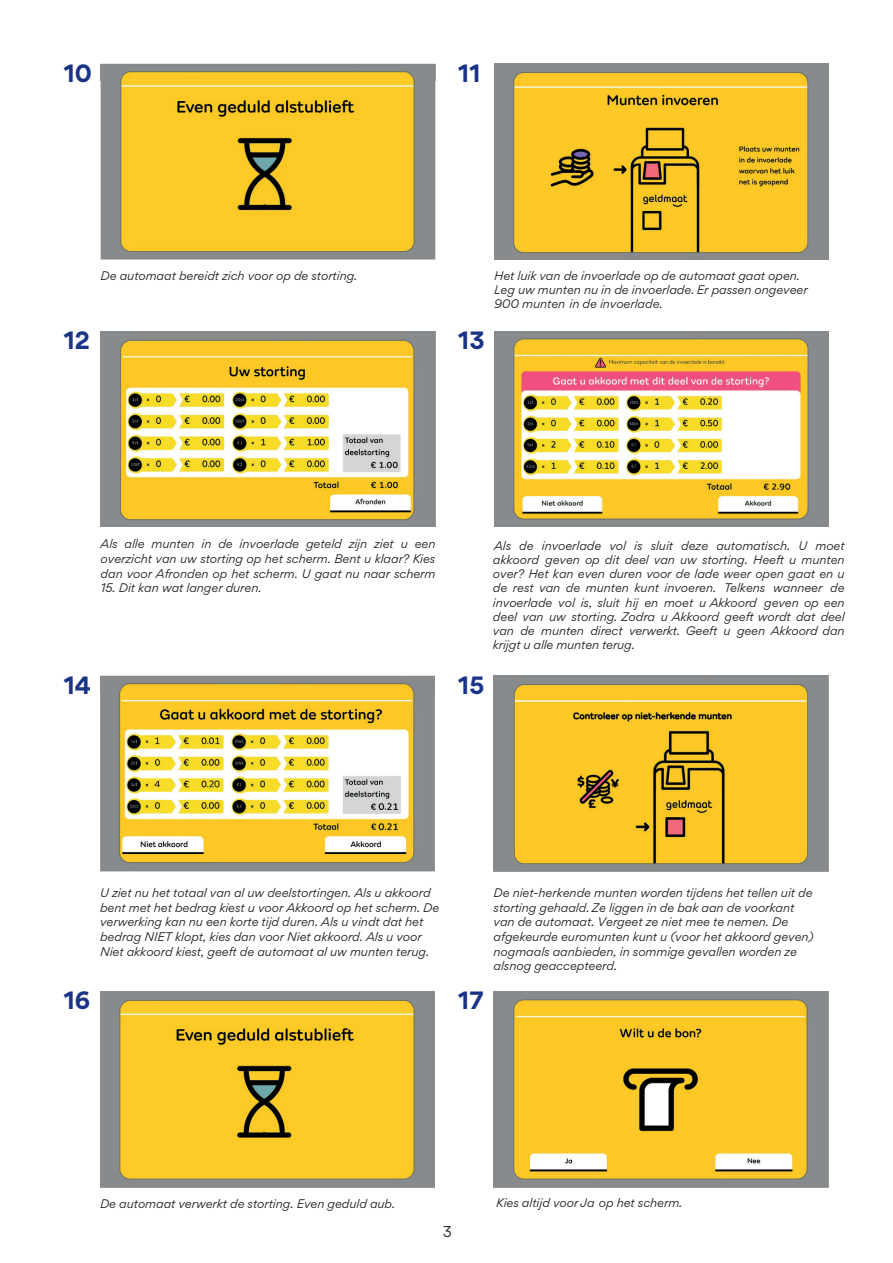
<style>
.page{position:relative;width:893px;height:1263px;background:#fff}
.page>*{position:absolute;margin:0;border:0;box-sizing:border-box;transform-origin:0 0}
.t1{font:700 24px "Gordita";color:#193487}
.t2{font:15px "Gordita";color:#231f20}
.t3{font:italic 12px/14.7px "Gordita";color:#231f20}
</style>
<div class="page">
<img style="left:101px;top:80px;width:334px;height:180px">
<img style="left:101px;top:64px;width:334px;height:16px">
<img style="left:494px;top:64px;width:335px;height:196px">
<img style="left:101px;top:347px;width:334px;height:180px">
<img style="left:101px;top:331px;width:334px;height:16px">
<img style="left:494px;top:331px;width:335px;height:196px">
<img style="left:100px;top:692px;width:335px;height:179px">
<img style="left:100px;top:676px;width:335px;height:16px">
<img style="left:494px;top:676px;width:334px;height:195px">
<img style="left:100px;top:1007px;width:335px;height:180px">
<img style="left:100px;top:992px;width:335px;height:15px">
<img style="left:494px;top:992px;width:334px;height:195px">
<h1 class="t1" style="left:64px;top:55px;width:30px">10</h1>
<h1 class="t1" style="left:458px;top:55px;width:24px">11</h1>
<p class="t3" style="left:101px;top:268px;width:258px">De automaat bereidt zich voor op de storting.</p>
<h1 class="t1" style="left:64px;top:322px;width:28px">12</h1>
<h1 class="t1" style="left:458px;top:322px;width:28px">13</h1>
<p class="t3" style="left:494px;top:268px;width:315px">Het luik van de invoerlade op de automaat gaat open.<br>Leg uw munten nu in de invoerlade. Er passen ongeveer<br>900 munten in de invoerlade.</p>
<p class="t3" style="left:101px;top:536px;width:336px;text-align:justify">Als alle munten in de invoerlade geteld zijn ziet u een overzicht van uw storting op het scherm. Bent u klaar? Kies dan voor Afronden op het scherm. U gaat nu naar scherm</p>
<p class="t3" style="left:101px;top:580px;width:162px">15. Dit kan wat langer duren.</p>
<h1 class="t1" style="left:64px;top:667px;width:29px">14</h1>
<h1 class="t1" style="left:458px;top:667px;width:27px">15</h1>
<p class="t3" style="left:493px;top:538px;width:353px;line-height:14.2px;text-align:justify">Als de invoerlade vol is sluit deze automatisch. U moet akkoord geven op dit deel van uw storting. Heeft u munten over? Het kan even duren voor de lade weer open gaat en u de rest van de munten kunt invoeren. Telkens wanneer de invoerlade vol is, sluit hij en moet u Akkoord geven op een deel van uw storting. Zodra u Akkoord geeft wordt dat deel van de munten direct verwerkt. Geeft u geen Akkoord dan krijgt u alle munten terug.</p>
<p class="t3" style="left:100px;top:885px;width:341px">U ziet nu het totaal van al uw deelstortingen. Als u akkoord bent met het bedrag kiest u voor Akkoord op het scherm. De verwerking kan nu een korte tijd duren. Als u vindt dat het bedrag NIET klopt, kies dan voor Niet akkoord. Als u voor Niet akkoord kiest, geeft de automaat al uw munten terug.</p>
<h1 class="t1" style="left:64px;top:982px;width:28px">16</h1>
<h1 class="t1" style="left:458px;top:982px;width:27px">17</h1>
<p class="t3" style="left:494px;top:885px;width:321px">De niet-herkende munten worden tijdens het tellen uit de storting gehaald. Ze liggen in de bak aan de voorkant van de automaat. Vergeet ze niet mee te nemen. De afgekeurde euromunten kunt u (voor het akkoord geven) nogmaals aanbieden, in sommige gevallen worden ze alsnog geaccepteerd.</p>
<p class="t3" style="left:100px;top:1196px;width:297px">De automaat verwerkt de storting. Even geduld aub.</p>
<p class="t3" style="left:496px;top:1196px;width:188px">Kies altijd voor Ja op het scherm.</p>
<p class="t2" style="left:443px;top:1221px;width:11px">3</p>
</div>
